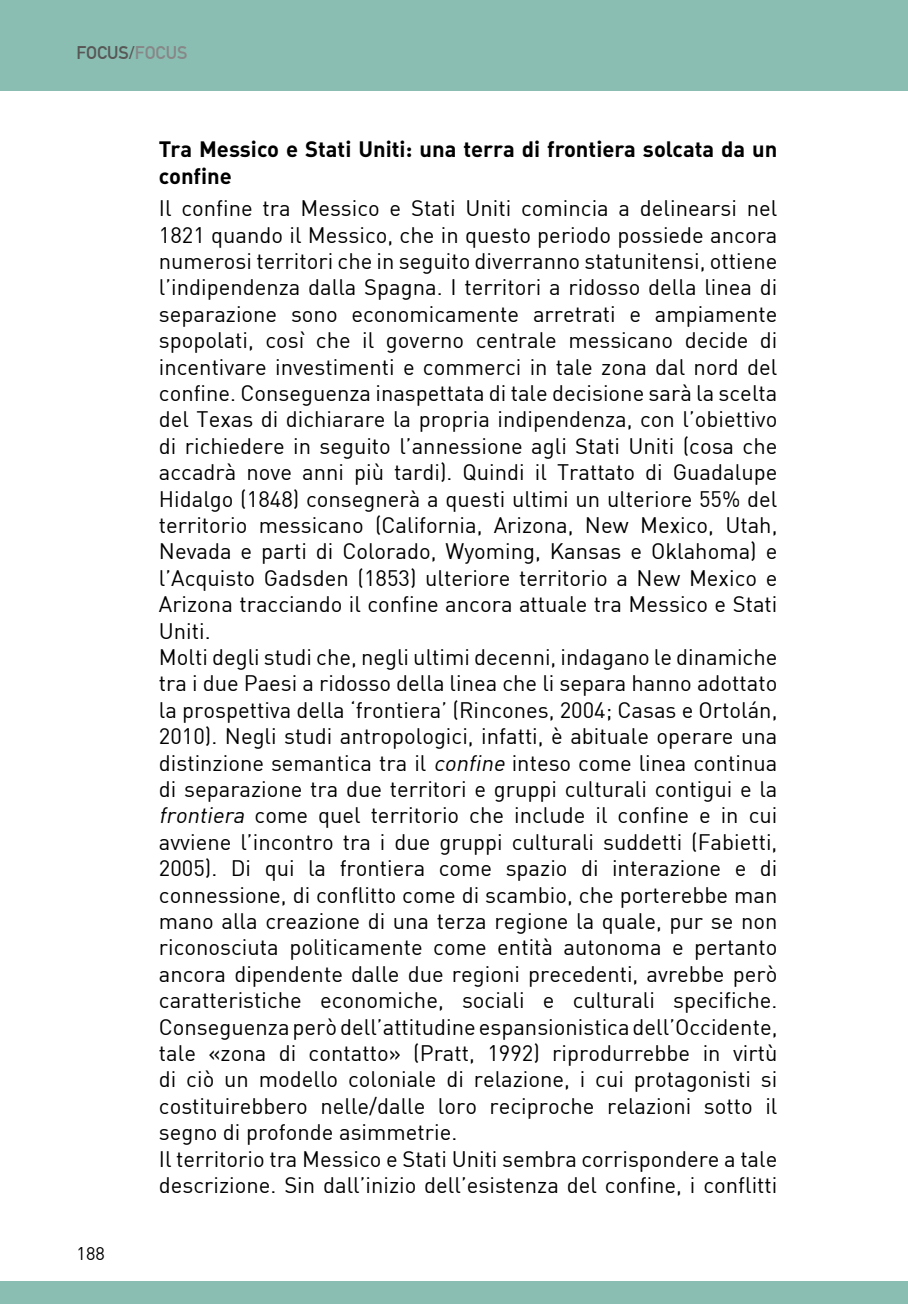
<style>
.page{position:relative;width:908px;height:1304px;background:#fff}
.page>*{position:absolute;margin:0;border:0;box-sizing:border-box;transform-origin:0 0}
.t1{font:22px/26.4px "DIN";color:#000}
.t2{font:22px/26.4px "DIN Bold Alternate";color:#000}
.t3{font:700 18px "DIN Alternate";color:#575756}
.t4{font:18px "DIN";color:#000}
.s1{color:#878787}
.s2{font-style:italic}
</style>
<div class="page">
<div style="left:0;top:0;width:907px;height:90px;background:#8abeb2"></div>
<div style="left:0;top:1281px;width:907px;height:23px;background:#8abeb2"></div>
<p class="t3" style="left:77px;top:39px;width:112px">FOCUS/<span class="s1">FOCUS</span></p>
<p class="t4" style="left:77px;top:1242px;width:30px">188</p>
<p class="t2" style="left:159px;top:135px;width:619px">Tra Messico e Stati Uniti: una terra di frontiera solcata da un confine</p>
<p class="t1" style="left:159px;top:195px;width:620px">Il confine tra Messico e Stati Uniti comincia a delinearsi nel 1821 quando il Messico, che in questo periodo possiede ancora numerosi territori che in seguito diverranno statunitensi, ottiene l’indipendenza dalla Spagna. I territori a ridosso della linea di separazione sono economicamente arretrati e ampiamente spopolati, così che il governo centrale messicano decide di incentivare investimenti e commerci in tale zona dal nord del confine. Conseguenza inaspettata di tale decisione sarà la scelta del Texas di dichiarare la propria indipendenza, con l’obiettivo di richiedere in seguito l’annessione agli Stati Uniti (cosa che accadrà nove anni più tardi). Quindi il Trattato di Guadalupe Hidalgo (1848) consegnerà a questi ultimi un ulteriore 55% del territorio messicano (California, Arizona, New Mexico, Utah, Nevada e parti di Colorado, Wyoming, Kansas e Oklahoma) e l’Acquisto Gadsden (1853) ulteriore territorio a New Mexico e Arizona tracciando il confine ancora attuale tra Messico e Stati Uniti.<br>Molti degli studi che, negli ultimi decenni, indagano le dinamiche tra i due Paesi a ridosso della linea che li separa hanno adottato la prospettiva della ‘frontiera’ (Rincones, 2004; Casas e Ortolán, 2010). Negli studi antropologici, infatti, è abituale operare una distinzione semantica tra il <span class="s2">confine</span> inteso come linea continua di separazione tra due territori e gruppi culturali contigui e la <span class="s2">frontiera</span> come quel territorio che include il confine e in cui avviene l’incontro tra i due gruppi culturali suddetti (Fabietti, 2005). Di qui la frontiera come spazio di interazione e di connessione, di conflitto come di scambio, che porterebbe man mano alla creazione di una terza regione la quale, pur se non riconosciuta politicamente come entità autonoma e pertanto ancora dipendente dalle due regioni precedenti, avrebbe però caratteristiche economiche, sociali e culturali specifiche.<br>Conseguenza però dell’attitudine espansionistica dell’Occidente, tale «zona di contatto» (Pratt, 1992) riprodurrebbe in virtù di ciò un modello coloniale di relazione, i cui protagonisti si costituirebbero nelle/dalle loro reciproche relazioni sotto il segno di profonde asimmetrie.<br>Il territorio tra Messico e Stati Uniti sembra corrispondere a tale descrizione. Sin dall’inizio dell’esistenza del confine, i conflitti</p>
</div>
